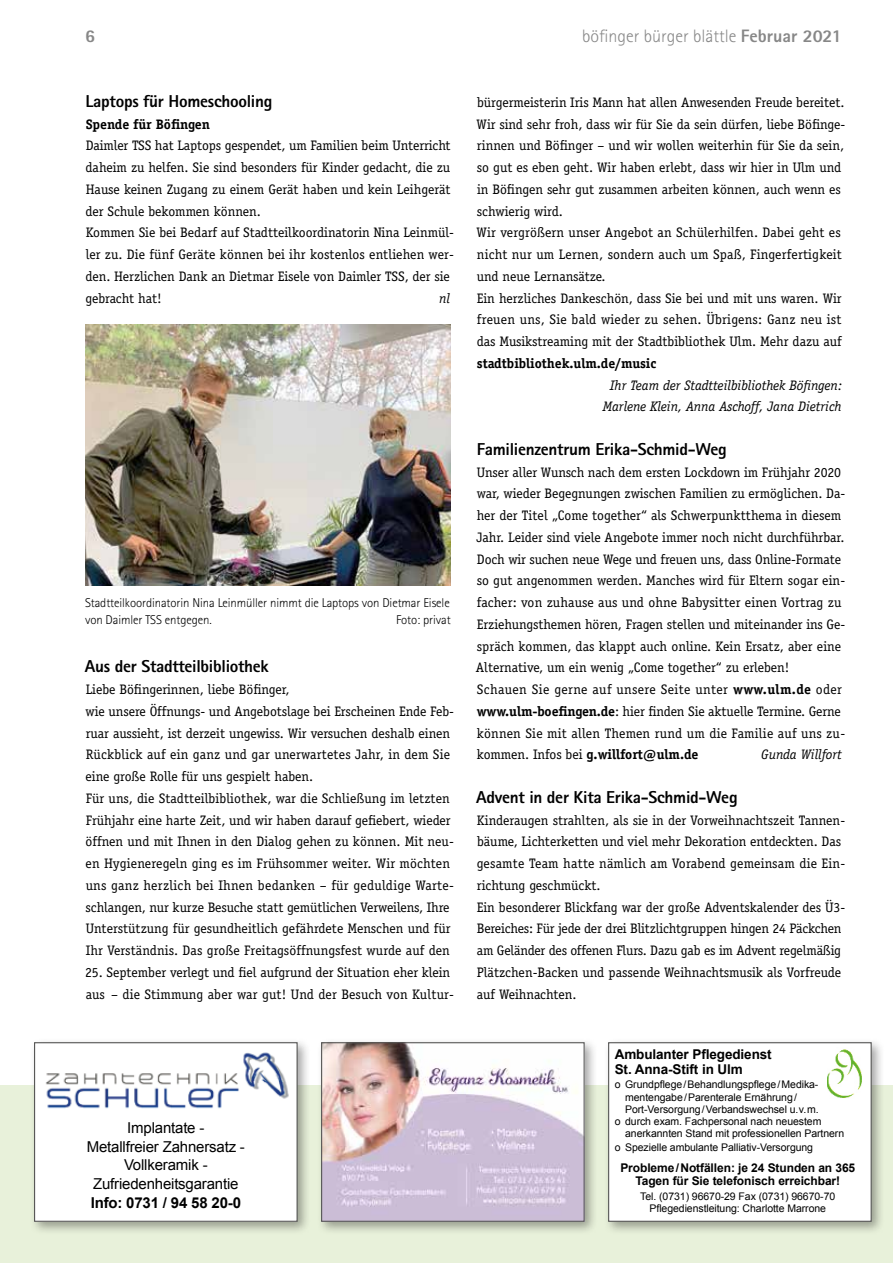
<style>
.page{position:relative;width:893px;height:1263px;background:#fff}
.page>*{position:absolute;margin:0;border:0;box-sizing:border-box;transform-origin:0 0}
.t1{font:300 18px "Rotis Sans Serif";color:#878787}
.t2{font:800 18px "Rotis Sans Serif";color:#878787}
.t3{font:800 17.25px "Rotis Sans Serif";letter-spacing:-.015em;color:#000}
.t4{font:15px/18.8px "Arial";letter-spacing:-.01em;color:#000;text-align:center}
.t5{font:700 15px "Arial";letter-spacing:-.01em;color:#000}
.t6{font:13.8px/21.8px "Officina Serif LT";letter-spacing:-.005em;color:#000}
.t7{font:italic 13.8px/21.8px "Officina Serif LT";letter-spacing:-.005em;color:#000;text-align:center}
.t8{font:700 13.8px "Officina Serif LT";letter-spacing:-.005em;color:#000}
.t9{font:700 13.5px/15px "Arial";letter-spacing:-.005em;color:#000}
.t10{font:300 12.75px/16.5px "Rotis Sans Serif";letter-spacing:-.01em;color:#000}
.t11{font:700 12px/13.5px "Arial";letter-spacing:-.005em;color:#000;text-align:center}
.t12{font:10.5px/13.5px "Arial";letter-spacing:-.005em;color:#000}
.s1{font-weight:800}
.s2{font-weight:700}
</style>
<div class="page">
<div style="left:0;top:1086px;width:893px;height:177px;background:#e8f1da"></div>
<img style="left:85px;top:325px;width:365px;height:260px">
<div style="left:317px;top:1038px;width:281px;height:197px;background:#000;opacity:.35"></div>
<img style="left:323px;top:1044px;width:260px;height:176px">
<div style="left:321px;top:1042px;width:264px;height:180px;border:1px solid #575756"></div>
<div style="left:30px;top:1038px;width:281px;height:197px;background:#000;opacity:.35"></div>
<div style="left:35px;top:1043px;width:262px;height:178px;background:#fff"></div>
<img style="left:46px;top:1052px;width:243px;height:57px">
<div style="left:34px;top:1042px;width:264px;height:180px;border:1px solid #575756"></div>
<div style="left:604px;top:1038px;width:281px;height:197px;background:#000;opacity:.35"></div>
<div style="left:608px;top:1042px;width:264px;height:180px;background:#fff;border:1px solid #575756"></div>
<img style="left:827px;top:1049px;width:35px;height:49px">
<h1 class="t2" style="left:85px;top:24px;width:12px">6</h1>
<h1 class="t1" style="left:582px;top:25px;width:261px">böfinger bürger blättle <span class="s1">Februar 2021</span></h1>
<p class="t3" style="left:86px;top:90px;width:188px">Laptops für Homeschooling</p>
<p class="t8" style="left:86px;top:115px;width:126px">Spende für Böfingen</p>
<p class="t6" style="left:86px;top:135px;width:370px">Daimler TSS hat Laptops gespendet, um Familien beim Unterricht daheim zu helfen. Sie sind besonders für Kinder gedacht, die zu Hause keinen Zugang zu einem Gerät haben und kein Leihgerät der Schule bekommen können.<br>Kommen Sie bei Bedarf auf Stadtteilkoordinatorin Nina Leinmül&shy;ler zu. Die fünf Geräte können bei ihr kostenlos entliehen wer&shy;den. Herzlichen Dank an Dietmar Eisele von Daimler TSS, der sie gebracht hat!</p>
<p class="t7" style="left:439px;top:287px;width:12px">nl</p>
<p class="t10" style="left:85px;top:595px;width:366px">Stadtteilkoordinatorin Nina Leinmüller nimmt die Laptops von Dietmar Eisele von Daimler TSS entgegen.</p>
<p class="t10" style="left:396px;top:611px;width:56px">Foto: privat</p>
<p class="t3" style="left:85px;top:655px;width:185px">Aus der Stadtteilbibliothek</p>
<p class="t6" style="left:86px;top:679px;width:370px">Liebe Böfingerinnen, liebe Böfinger,<br>wie unsere Öffnungs- und Angebotslage bei Erscheinen Ende Feb&shy;ruar aussieht, ist derzeit ungewiss. Wir versuchen deshalb einen Rückblick auf ein ganz und gar unerwartetes Jahr, in dem Sie eine große Rolle für uns gespielt haben.<br>Für uns, die Stadtteilbibliothek, war die Schließung im letzten Frühjahr eine harte Zeit, und wir haben darauf gefiebert, wieder öffnen und mit Ihnen in den Dialog gehen zu können. Mit neu&shy;en Hygieneregeln ging es im Frühsommer weiter. Wir möchten uns ganz herzlich bei Ihnen bedanken – für geduldige Warte&shy;schlangen, nur kurze Besuche statt gemütlichen Verweilens, Ihre Unterstützung für gesundheitlich gefährdete Menschen und für Ihr Verständnis. Das große Freitagsöffnungsfest wurde auf den</p>
<p class="t6" style="left:85px;top:961px;width:370px">25. September verlegt und fiel aufgrund der Situation eher klein aus – die Stimmung aber war gut! Und der Besuch von Kultur-</p>
<p class="t4" style="left:87px;top:1118px;width:160px">Implantate -<br>Metallfreier Zahnersatz -<br>Vollkeramik -<br>Zufriedenheitsgarantie</p>
<p class="t5" style="left:91px;top:1192px;width:152px">Info: 0731 / 94 58 20-0</p>
<p class="t6" style="left:477px;top:91px;width:370px">bürgermeisterin Iris Mann hat allen Anwesenden Freude bereitet.<br>Wir sind sehr froh, dass wir für Sie da sein dürfen, liebe Böfinge&shy;rinnen und Böfinger – und wir wollen weiterhin für Sie da sein, so gut es eben geht. Wir haben erlebt, dass wir hier in Ulm und in Böfingen sehr gut zusammen arbeiten können, auch wenn es schwierig wird.<br>Wir vergrößern unser Angebot an Schülerhilfen. Dabei geht es nicht nur um Lernen, sondern auch um Spaß, Fingerfertigkeit und neue Lernansätze.<br>Ein herzliches Dankeschön, dass Sie bei und mit uns waren. Wir freuen uns, Sie bald wieder zu sehen. Übrigens: Ganz neu ist das Musikstreaming mit der Stadtbibliothek Ulm. Mehr dazu auf</p>
<p class="t8" style="left:477px;top:354px;width:181px">stadtbibliothek.ulm.de/music</p>
<p class="t7" style="left:603px;top:374px;width:241px">Ihr Team der Stadtteilbibliothek Böfingen:<br>Marlene Klein, Anna Aschoff, Jana Dietrich</p>
<p class="t3" style="left:477px;top:438px;width:251px">Familienzentrum Erika-Schmid-Weg</p>
<p class="t6" style="left:476px;top:461px;width:371px">Unser aller Wunsch nach dem ersten Lockdown im Frühjahr 2020 war, wieder Begegnungen zwischen Familien zu ermöglichen. Da&shy;her der Titel „Come together“ als Schwerpunktthema in diesem Jahr. Leider sind viele Angebote immer noch nicht durchführbar.<br>Doch wir suchen neue Wege und freuen uns, dass Online-Formate so gut angenommen werden. Manches wird für Eltern sogar ein&shy;facher: von zuhause aus und ohne Babysitter einen Vortrag zu Erziehungsthemen hören, Fragen stellen und miteinander ins Ge&shy;spräch kommen, das klappt auch online. Kein Ersatz, aber eine Alternative, um ein wenig „Come together“ zu erleben!<br>Schauen Sie gerne auf unsere Seite unter <span class="s2">www.ulm.de</span> oder <span class="s2">www.ulm-boefingen.de</span>: hier finden Sie aktuelle Termine. Gerne können Sie mit allen Themen rund um die Familie auf uns zu&shy;kommen. Infos bei <span class="s2">g.willfort@ulm.de</span></p>
<p class="t7" style="left:761px;top:744px;width:82px">Gunda Willfort</p>
<p class="t3" style="left:476px;top:786px;width:263px">Advent in der Kita Erika-Schmid-Weg</p>
<p class="t6" style="left:477px;top:809px;width:370px">Kinderaugen strahlten, als sie in der Vorweihnachtszeit Tannen&shy;bäume, Lichterketten und viel mehr Dekoration entdeckten. Das gesamte Team hatte nämlich am Vorabend gemeinsam die Ein&shy;richtung geschmückt.<br>Ein besonderer Blickfang war der große Adventskalender des Ü3- Bereiches: Für jede der drei Blitzlichtgruppen hingen 24 Päckchen am Geländer des offenen Flurs. Dazu gab es im Advent regelmäßig Plätzchen-Backen und passende Weihnachtsmusik als Vorfreude auf Weihnachten.</p>
<p class="t9" style="left:615px;top:1047px;width:159px">Ambulanter Pflegedienst<br>St. Anna-Stift in Ulm</p>
<p class="t12" style="left:625px;top:1077px;width:195px;text-indent:-10px">o Grundpflege/Behandlungspflege/Medika&shy;mentengabe/Parenterale Ernährung/</p>
<p class="t12" style="left:625px;top:1103px;width:195px">Port-Versorgung/Verbandswechsel u.v.m.</p>
<p class="t12" style="left:615px;top:1115px;width:208px">o durch exam. Fachpersonal nach neuestem</p>
<p class="t12" style="left:625px;top:1127px;width:221px">anerkannten Stand mit professionellen Partnern</p>
<p class="t12" style="left:615px;top:1140px;width:200px">o Spezielle ambulante Palliativ-Versorgung</p>
<p class="t11" style="left:620px;top:1161px;width:236px">Probleme/Notfällen: je 24 Stunden an 365<br>Tagen für Sie telefonisch erreichbar!</p>
<p class="t12" style="left:640px;top:1191px;width:196px;line-height:12px;text-align:center">Tel. (0731) 96670-29 Fax (0731) 96670-70<br>Pflegedienstleitung: Charlotte Marrone</p>
</div>
